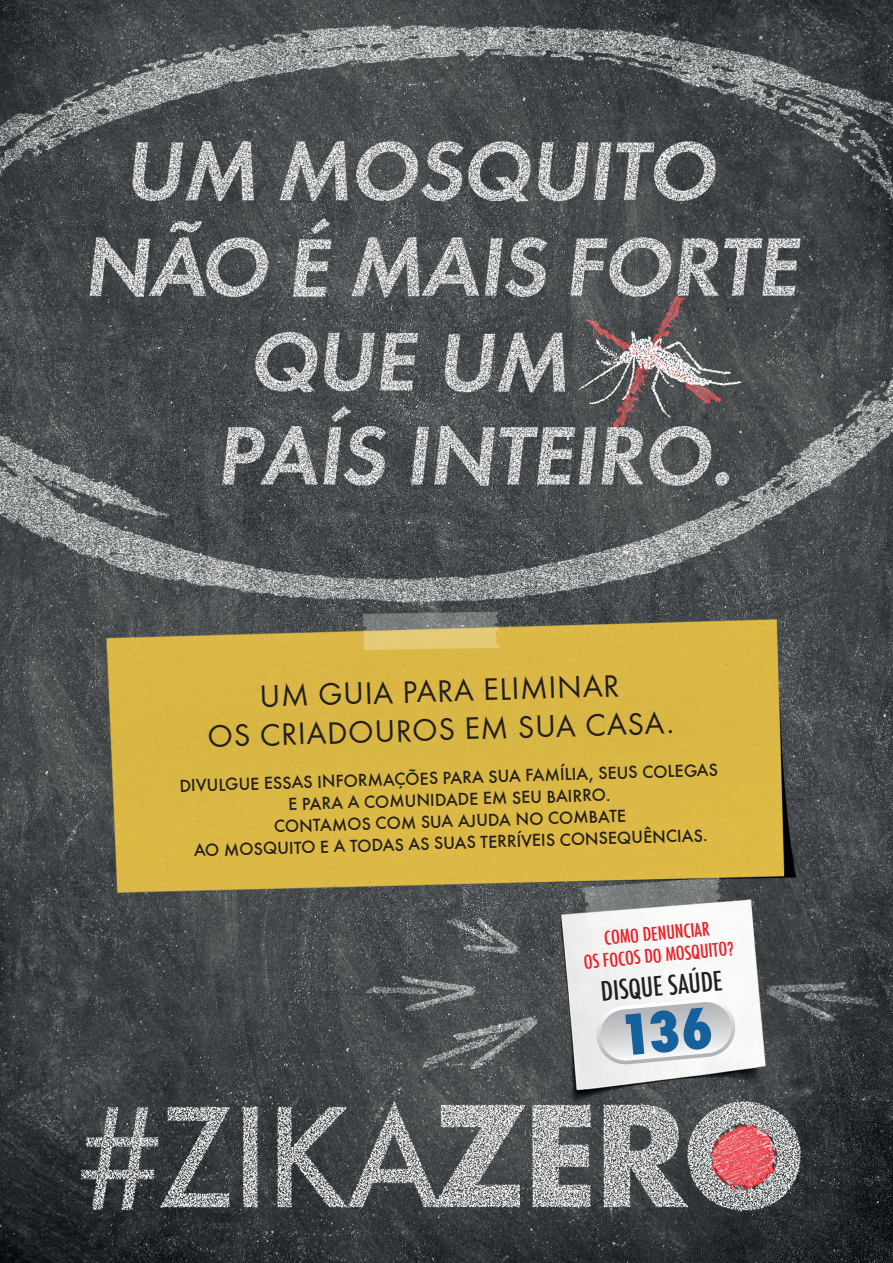
<style>
.page{position:relative;width:893px;height:1263px;background:#fff}
.page>*{position:absolute;margin:0;border:0;box-sizing:border-box;transform-origin:0 0}
.t1{font:32.25px/38.5px "Futura T";color:#231f20;text-align:center}
.t2{font:500 condensed 26.25px "Futura";color:#231f20}
.t3{font:500 condensed 18.3px/22px "Futura";color:#ee1d23;text-align:center}
.t4{font:500 18.15px/21.8px "Futura T";color:#231f20;text-align:center}
</style>
<div class="page">
<img style="left:0;top:0;width:893px;height:1263px">
<svg style="left:596px;top:997px;width:141px;height:69px"></svg>
<h1 class="t1" style="left:205px;top:679px;width:468px;rotate:-2deg">UM GUIA PARA ELIMINAR<br>OS CRIADOUROS EM SUA CASA.</h1>
<p class="t4" style="left:179px;top:776px;width:540px;rotate:-2deg">DIVULGUE ESSAS INFORMAÇÕES PARA SUA FAMÍLIA, SEUS COLEGAS E PARA A COMUNIDADE EM SEU BAIRRO.<br>CONTAMOS COM SUA AJUDA NO COMBATE<br>AO MOSQUITO E A TODAS AS SUAS TERRÍVEIS CONSEQUÊNCIAS.</p>
<p class="t3" style="left:581px;top:929px;width:153px;rotate:-5deg">COMO DENUNCIAR<br>OS FOCOS DO MOSQUITO?</p>
<h2 class="t2" style="left:600px;top:974px;width:123px;rotate:-5deg">DISQUE SAÚDE</h2>
</div>
